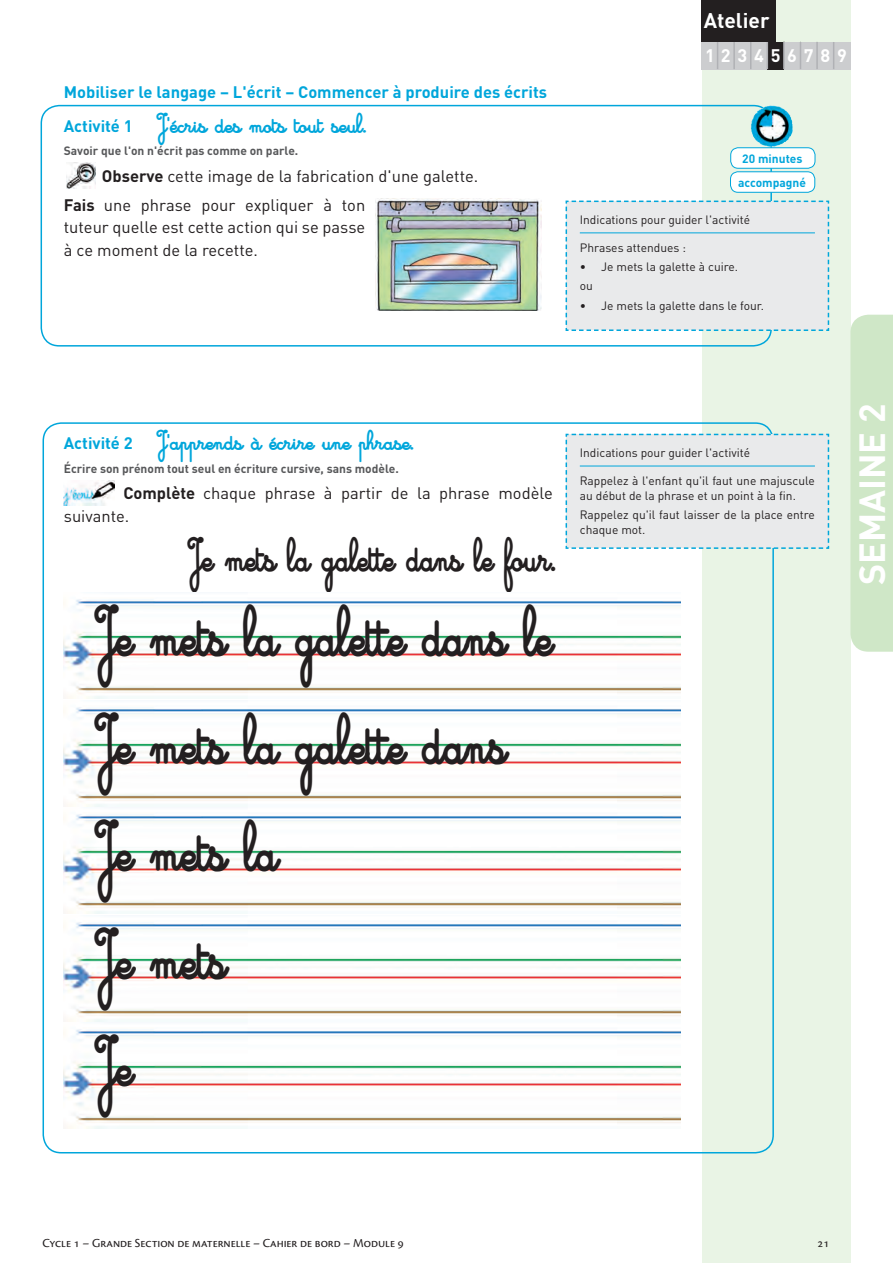
<style>
.page{position:relative;width:893px;height:1263px;background:#fff}
.page>*{position:absolute;margin:0;border:0;box-sizing:border-box;transform-origin:0 0}
.t1{font:54px/107.6px "Cursivestandardbold";color:#231f20;scale:.83 1}
.t2{font:36px "Cursivestandardbold";color:#231f20;scale:.83 1}
.t3{font:700 36px "DINOT";color:#fff}
.t4{font:21px "Cursivestandardbold";color:#00a6db}
.t5{font:700 21px "DINOT";color:#fff}
.t6{font:700 18px "DINOT";letter-spacing:.38em;color:#fff}
.t7{font:16.5px/22.5px "DINOT";color:#231f20}
.t8{font:700 16.5px "DINOT";color:#00a6db}
.t9{font:12.75px "Cronos Pro";letter-spacing:-.005em;color:#231f20}
.t10{font:12px/15px "DINOT";color:#231f20}
.t11{font:700 12px "DINOT";color:#57585a}
.t12{font:700 12px/24px "DINOT";color:#00a6db;text-align:center}
.s1{font-family:"DINOT";font-weight:700;font-size:16.5px}
.s2{font-weight:700}
</style>
<div class="page">
<div style="left:702px;top:0;width:148px;height:1263px;background:#e9f4e5"></div>
<div style="left:850px;top:315px;width:43px;height:337px;background:#cfe7c7"></div>
<div style="left:702px;top:0;width:74px;height:43px;background:#231f20"></div>
<div style="left:702px;top:42px;width:16px;height:27px;background:#cccdcf"></div>
<div style="left:718px;top:42px;width:16px;height:27px;background:#cccdcf"></div>
<div style="left:734px;top:42px;width:17px;height:27px;background:#cccdcf"></div>
<div style="left:751px;top:42px;width:16px;height:27px;background:#cccdcf"></div>
<div style="left:767px;top:42px;width:17px;height:27px;background:#231f20"></div>
<div style="left:784px;top:42px;width:16px;height:27px;background:#cccdcf"></div>
<div style="left:800px;top:42px;width:17px;height:27px;background:#cccdcf"></div>
<div style="left:817px;top:42px;width:17px;height:27px;background:#cccdcf"></div>
<div style="left:834px;top:42px;width:16px;height:27px;background:#cccdcf"></div>
<svg style="left:717px;top:42px;width:1px;height:27px"></svg>
<hr style="left:733px;top:42px;width:2px;height:27px;background:#b0b1b5">
<svg style="left:750px;top:42px;width:1px;height:27px"></svg>
<svg style="left:767px;top:42px;width:1px;height:27px"></svg>
<hr style="left:783px;top:42px;width:2px;height:27px;background:#b0b1b5">
<svg style="left:800px;top:42px;width:1px;height:27px"></svg>
<hr style="left:816px;top:42px;width:2px;height:27px;background:#b0b1b5">
<svg style="left:833px;top:42px;width:1px;height:27px"></svg>
<img style="left:66px;top:163px;width:29px;height:25px">
<img style="left:375px;top:198px;width:166px;height:113px">
<img style="left:64px;top:480px;width:51px;height:26px">
<img style="left:64px;top:599px;width:616px;height:422px">
<img style="left:64px;top:1029px;width:616px;height:100px">
<div style="left:41px;top:105px;width:731px;height:242px;border:2px solid #00a6db;border-radius:18px"></div>
<div style="left:731px;top:148px;width:84px;height:20px;background:#fff;border-radius:8px"></div>
<div style="left:730px;top:147px;width:85px;height:22px;border:1px solid #00a6db;border-radius:8px"></div>
<img style="left:751px;top:106px;width:18px;height:40px">
<div style="left:730px;top:172px;width:85px;height:20px;background:#fff;border-radius:8px"></div>
<div style="left:730px;top:171px;width:85px;height:22px;border:1px solid #00a6db;border-radius:8px"></div>
<svg style="left:565px;top:433px;width:265px;height:117px"></svg>
<div style="left:565px;top:200px;width:265px;height:132px;background:#e9eaeb"></div>
<h3 class="t8" style="left:64px;top:81px;width:485px">Mobiliser le langage – L'écrit – Commencer à produire des écrits</h3>
<h3 class="t4" style="left:64px;top:112px;width:304px"><span class="s1">Activité 1</span> J'écris des mots tout seul.</h3>
<p class="t11" style="left:64px;top:143px;width:236px">Savoir que l'on n'écrit pas comme on parle.</p>
<h3 class="t7" style="left:64px;top:161px;width:416px;line-height:28.8px;text-indent:38px"><span class="s2">Observe</span> cette image de la fabrication d'une galette.<br><span class="s2">Fais</span> une phrase pour expliquer à ton</h3>
<h3 class="t7" style="left:64px;top:216px;width:303px">tuteur quelle est cette action qui se passe à ce moment de la recette.</h3>
<h3 class="t5" style="left:704px;top:6px;width:67px">Atelier</h3>
<h3 class="t6" style="left:705px;top:44px;width:144px">123456789</h3>
<p class="t12" style="left:738px;top:146px;width:69px">20 minutes accompagné</p>
<p class="t10" style="left:580px;top:212px;width:172px">Indications pour guider l'activité</p>
<p class="t10" style="left:580px;top:240px;width:108px">Phrases attendues :</p>
<p class="t10" style="left:580px;top:257px;width:160px;line-height:19.2px">• Je mets la galette à cuire. ou</p>
<p class="t10" style="left:580px;top:297px;width:186px">• Je mets la galette dans le four.</p>
<h3 class="t4" style="left:64px;top:429px;width:351px"><span class="s1">Activité 2</span> J'apprends à écrire une phrase.</h3>
<p class="t11" style="left:64px;top:460px;width:337px">Écrire son prénom tout seul en écriture cursive, sans modèle.</p>
<h3 class="t7" style="left:64px;top:482px;width:490px;text-indent:60px"><span class="s2">Complète</span> chaque phrase à partir de la phrase modèle suivante.</h3>
<h2 class="t2" style="left:189px;top:536px;width:443px">Je mets la galette dans le four.</h2>
<h1 class="t1" style="left:96px;top:582px;width:552px">Je mets la galette dans le<br>Je mets la galette dans<br>Je mets la<br>Je mets<br>Je</h1>
<p class="t10" style="left:580px;top:445px;width:172px">Indications pour guider l'activité</p>
<p class="t10" style="left:580px;top:473px;width:237px">Rappelez à l'enfant qu'il faut une majuscule au début de la phrase et un point à la fin.</p>
<p class="t10" style="left:580px;top:507px;width:237px">Rappelez qu'il faut laisser de la place entre chaque mot.</p>
<h2 class="t3" style="left:849px;top:585px;width:183px;rotate:-90deg">SEMAINE 2</h2>
<p class="t9" style="left:43px;top:1235px;width:363px">Cycle 1 – Grande Section de maternelle – Cahier de bord – Module 9</p>
<p class="t9" style="left:817px;top:1235px;width:13px">21</p>
</div>
